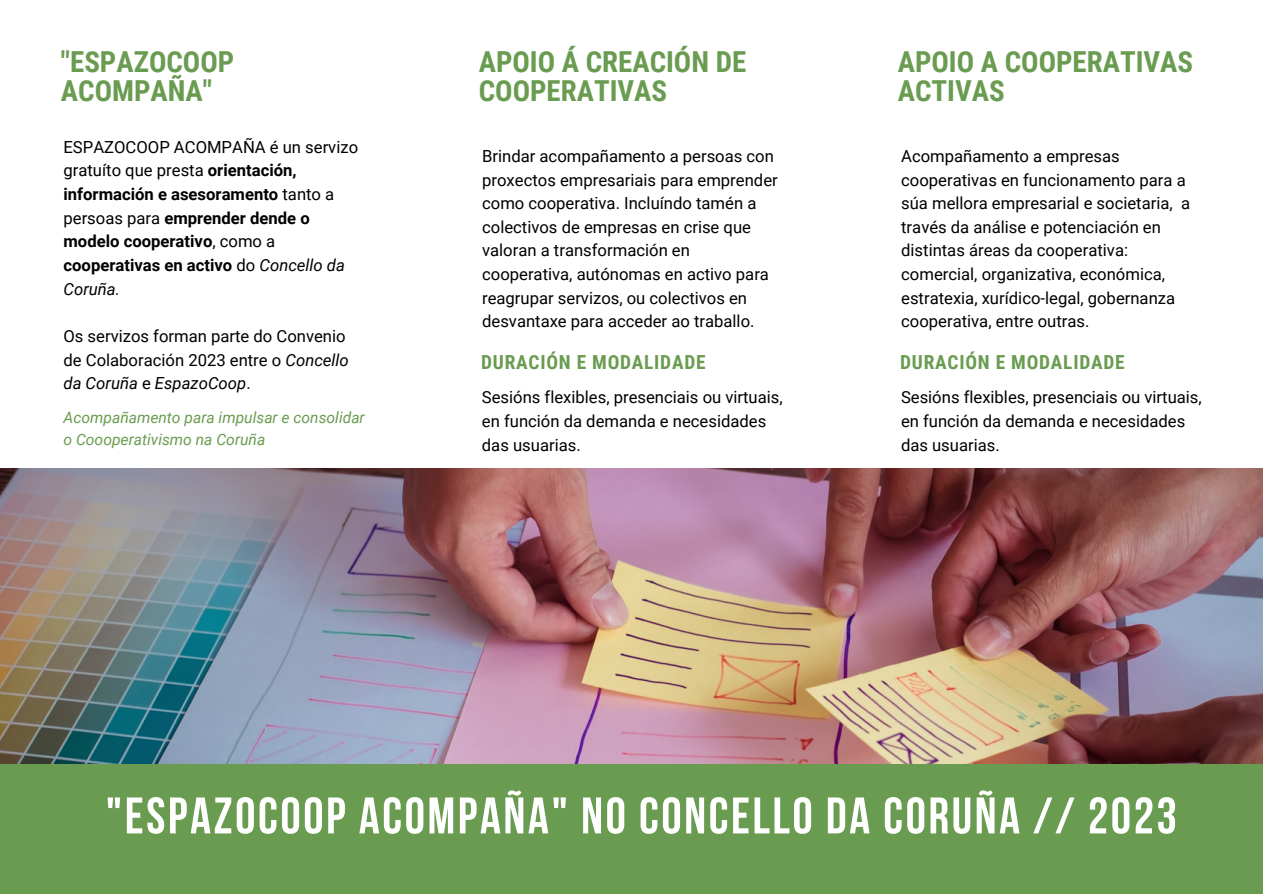
<style>
.page{position:relative;width:1263px;height:894px;background:#fff}
.page>*{position:absolute;margin:0;border:0;box-sizing:border-box;transform-origin:0 0}
.t1{font:700 51.3px "Bebas Neue";letter-spacing:.05em;color:#fff}
.t2{font:700 28.95px/29.2px "Roboto Condensed";color:#699c50}
.t3{font:700 19.35px "Roboto Condensed";letter-spacing:.04em;color:#699c50}
.t4{font:16.65px/23.7px "Roboto";color:#000}
.t5{font:700 16.65px/23.7px "Roboto";color:#000}
.t6{font:italic 15.6px/22.5px "Roboto";color:#699c50}
.s1{font-weight:400}
.s2{font-weight:400;font-style:italic}
.s3{font-style:italic}
</style>
<div class="page">
<div style="left:0;top:763px;width:1263px;height:130px;background:#699c50"></div>
<img style="left:0;top:468px;width:1263px;height:295px">
<h2 class="t2" style="left:61px;top:47px;width:175px">"ESPAZOCOOP<br>ACOMPAÑA"</h2>
<p class="t5" style="left:64px;top:135px;width:296px"><span class="s1">ESPAZOCOOP ACOMPAÑA é un servizo gratuíto que presta</span> orientación, información e asesoramento <span class="s1">tanto a persoas para</span> emprender dende o modelo cooperativo<span class="s1">, como a </span>cooperativas en activo <span class="s1">do</span> <span class="s2">Concello da<br>Coruña.</span></p>
<p class="t4" style="left:64px;top:324px;width:287px">Os servizos forman parte do Convenio de Colaboración 2023 entre o <span class="s3">Concello da Coruña</span> e <span class="s3">EspazoCoop</span>.</p>
<p class="t6" style="left:64px;top:406px;width:303px">Acompañamento para impulsar e consolidar o Coooperativismo na Coruña</p>
<p class="t2" style="left:479px;top:47px;width:269px">APOIO Á CREACIÓN DE<br>COOPERATIVAS</p>
<h3 class="t4" style="left:482px;top:144px;width:297px">Brindar acompañamento a persoas con proxectos empresariais para emprender como cooperativa. Incluíndo tamén a colectivos de empresas en crise que valoran a transformación en cooperativa, autónomas en activo para reagrupar servizos, ou colectivos en desvantaxe para acceder ao traballo.</h3>
<p class="t3" style="left:481px;top:351px;width:226px">DURACIÓN E MODALIDADE</p>
<h2 class="t4" style="left:482px;top:385px;width:302px">Sesións flexibles, presenciais ou virtuais, en función da demanda e necesidades das usuarias.</h2>
<p class="t2" style="left:898px;top:47px;width:297px">APOIO A COOPERATIVAS<br>ACTIVAS</p>
<h3 class="t4" style="left:901px;top:144px;width:290px">Acompañamento a empresas cooperativas en funcionamento para a súa mellora empresarial e societaria, a través da análise e potenciación en distintas áreas da cooperativa: comercial, organizativa, económica, estratexia, xurídico-legal, gobernanza cooperativa, entre outras.</h3>
<p class="t3" style="left:900px;top:351px;width:226px">DURACIÓN E MODALIDADE</p>
<h1 class="t4" style="left:901px;top:385px;width:302px">Sesións flexibles, presenciais ou virtuais, en función da demanda e necesidades das usuarias.</h1>
<h2 class="t1" style="left:106px;top:794px;width:1073px">"ESPAZOCOOP ACOMPAÑA" NO CONCELLO DA CORUÑA // 2023</h2>
</div>
